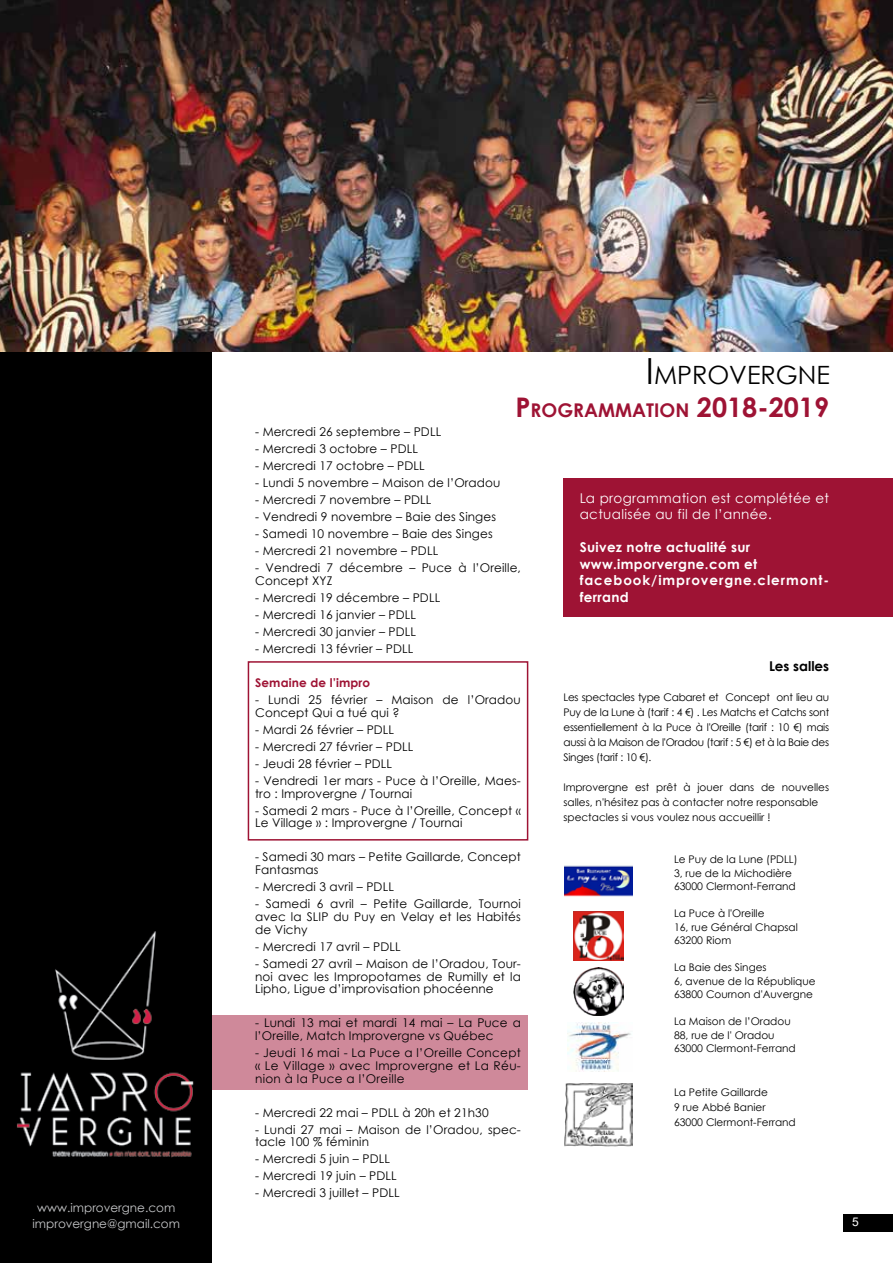
<style>
.page{position:relative;width:893px;height:1263px;background:#fff}
.page>*{position:absolute;margin:0;border:0;box-sizing:border-box;transform-origin:0 0}
.t1{font:700 27px "Century Gothic";color:#9e1334}
.t2{font:25.2px "Century Gothic";color:#000}
.t3{font:700 18.9px "Century Gothic";color:#9e1334}
.t4{font:700 13.5px/16.5px "Century Gothic";letter-spacing:.025em;color:#fff}
.t5{font:13.5px/16.5px "Century Gothic";letter-spacing:.025em;color:#fff}
.t6{font:700 13.5px "Century Gothic";color:#000}
.t7{font:12px/12.8px "Century Gothic";letter-spacing:.01em;color:#000}
.t8{font:12px/16.5px "Century Gothic";color:#c7c8ca;text-align:center}
.t9{font:700 12px "Century Gothic";letter-spacing:.01em;color:#9e1334}
.t10{font:12px "Arial";color:#fff}
.t11{font:10.5px/15px "Century Gothic";color:#000}
.s1{font-size:36px}
.s2{font-size:27px}
.s3{font-size:18.9px}
</style>
<div class="page">
<div style="left:0;top:0;width:212px;height:1263px;background:#000"></div>
<div style="left:843px;top:1214px;width:50px;height:17px;background:#000"></div>
<img style="left:16px;top:931px;width:178px;height:227px">
<div style="left:563px;top:478px;width:330px;height:139px;background:#9e1334"></div>
<div style="left:213px;top:1015px;width:315px;height:74px;background:#cf899a"></div>
<img style="left:0;top:0;width:893px;height:352px">
<img style="left:573px;top:911px;width:51px;height:49px">
<img style="left:573px;top:967px;width:51px;height:49px">
<img style="left:564px;top:865px;width:68px;height:32px">
<img style="left:568px;top:1023px;width:63px;height:48px">
<div style="left:248px;top:661px;width:280px;height:179px;border:2px solid #9e1334"></div>
<img style="left:565px;top:1083px;width:67px;height:64px">
<p class="t8" style="left:33px;top:1199px;width:149px">www.improvergne.com improvergne@gmail.com</p>
<h2 class="t2" style="left:646px;top:357px;width:182px"><span class="s1">I</span> MPROVERGNE</h2>
<h3 class="t3" style="left:515px;top:395px;width:73px"><span class="s2">P</span>ROGRAMMA</h3>
<h1 class="t1" style="left:646px;top:386px;width:184px"><span class="s3">TION</span> 2018-2019</h1>
<p class="t7" style="left:255px;top:425px;width:188px">- Mercredi 26 septembre – PDLL</p>
<p class="t7" style="left:255px;top:442px;width:164px">- Mercredi 3 octobre – PDLL</p>
<p class="t7" style="left:255px;top:459px;width:171px">- Mercredi 17 octobre – PDLL</p>
<p class="t7" style="left:255px;top:476px;width:247px">- Lundi 5 novembre – Maison de l’Oradou</p>
<p class="t7" style="left:255px;top:493px;width:178px">- Mercredi 7 novembre – PDLL</p>
<p class="t7" style="left:255px;top:510px;width:242px">- Vendredi 9 novembre – Baie des Singes</p>
<p class="t7" style="left:255px;top:527px;width:239px">- Samedi 10 novembre – Baie des Singes</p>
<p class="t7" style="left:255px;top:544px;width:185px">- Mercredi 21 novembre – PDLL</p>
<p class="t7" style="left:255px;top:561px;width:267px">- Vendredi 7 décembre – Puce à l’Oreille,<br>Concept XYZ</p>
<p class="t7" style="left:255px;top:591px;width:187px">- Mercredi 19 décembre – PDLL</p>
<p class="t7" style="left:255px;top:608px;width:162px">- Mercredi 16 janvier – PDLL</p>
<p class="t7" style="left:255px;top:625px;width:162px">- Mercredi 30 janvier – PDLL</p>
<p class="t7" style="left:255px;top:642px;width:160px">- Mercredi 13 février – PDLL</p>
<p class="t9" style="left:255px;top:674px;width:117px">Semaine de l’impro</p>
<p class="t7" style="left:255px;top:693px;width:267px">- Lundi 25 février – Maison de l’Oradou<br>Concept Qui a tué qui ?</p>
<p class="t7" style="left:255px;top:723px;width:140px">- Mardi 26 février – PDLL</p>
<p class="t7" style="left:255px;top:740px;width:160px">- Mercredi 27 février – PDLL</p>
<p class="t7" style="left:255px;top:757px;width:139px">- Jeudi 28 février – PDLL</p>
<p class="t7" style="left:255px;top:774px;width:267px">- Vendredi 1er mars - Puce à l’Oreille, Maes&shy;tro : Improvergne / Tournai</p>
<p class="t7" style="left:255px;top:804px;width:267px">- Samedi 2 mars - Puce à l’Oreille, Concept «<br>Le Village » : Improvergne / Tournai</p>
<p class="t7" style="left:255px;top:850px;width:267px">- Samedi 30 mars – Petite Gaillarde, Concept<br>Fantasmas</p>
<p class="t7" style="left:255px;top:880px;width:140px">- Mercredi 3 avril – PDLL</p>
<p class="t7" style="left:255px;top:897px;width:267px;text-align:justify">- Samedi 6 avril – Petite Gaillarde, Tournoi avec la SLIP du Puy en Velay et les Habités de Vichy</p>
<p class="t7" style="left:255px;top:940px;width:147px">- Mercredi 17 avril – PDLL</p>
<p class="t7" style="left:255px;top:957px;width:267px;text-align:justify">- Samedi 27 avril – Maison de l’Oradou, Tour&shy;noi avec les Impropotames de Rumilly et la Lipho, Ligue d’improvisation phocéenne</p>
<p class="t7" style="left:255px;top:1016px;width:267px">- Lundi 13 mai et mardi 14 mai – La Puce a l’Oreille, Match Improvergne vs Québec</p>
<p class="t7" style="left:255px;top:1046px;width:267px;text-align:justify">- Jeudi 16 mai - La Puce a l’Oreille Concept « Le Village » avec Improvergne et La Réu&shy;nion à la Puce a l’Oreille</p>
<p class="t7" style="left:255px;top:1105px;width:235px">- Mercredi 22 mai – PDLL à 20h et 21h30</p>
<p class="t7" style="left:255px;top:1122px;width:267px">- Lundi 27 mai – Maison de l’Oradou, spec&shy;tacle 100 % féminin</p>
<p class="t7" style="left:255px;top:1152px;width:136px">- Mercredi 5 juin – PDLL</p>
<p class="t7" style="left:255px;top:1169px;width:143px">- Mercredi 19 juin – PDLL</p>
<p class="t7" style="left:255px;top:1186px;width:146px">- Mercredi 3 juillet – PDLL</p>
<p class="t5" style="left:580px;top:489px;width:251px">La programmation est complétée et actualisée au fil de l’année.</p>
<p class="t4" style="left:580px;top:538px;width:251px">Suivez notre actualité sur www.imporvergne.com et facebook/improvergne.clermont&shy;ferrand</p>
<p class="t6" style="left:769px;top:656px;width:62px">Les salles</p>
<p class="t11" style="left:563px;top:690px;width:267px;text-align:justify">Les spectacles type Cabaret et Concept ont lieu au Puy de la Lune à (tarif : 4 €) . Les Matchs et Catchs sont essentiellement à la Puce à l'Oreille (tarif : 10 €) mais aussi à la Maison de l'Oradou (tarif : 5 €) et à la Baie des Singes (tarif : 10 €).</p>
<p class="t11" style="left:563px;top:780px;width:267px">Improvergne est prêt à jouer dans de nouvelles salles, n'hésitez pas à contacter notre responsable spectacles si vous voulez nous accueillir !</p>
<p class="t11" style="left:674px;top:853px;width:125px;line-height:13.5px">Le Puy de la Lune (PDLL)<br>3, rue de la Michodière<br>63000 Clermont-Ferrand</p>
<p class="t11" style="left:674px;top:907px;width:125px;line-height:13.5px">La Puce à l'Oreille<br>16, rue Général Chapsal<br>63200 Riom</p>
<p class="t11" style="left:674px;top:961px;width:143px;line-height:13.5px">La Baie des Singes<br>6, avenue de la République<br>63800 Cournon d'Auvergne</p>
<p class="t11" style="left:674px;top:1015px;width:123px;line-height:13.5px">La Maison de l’Oradou<br>88, rue de l' Oradou<br>63000 Clermont-Ferrand</p>
<p class="t11" style="left:674px;top:1084px;width:123px">La Petite Gaillarde<br>9 rue Abbé Banier<br>63000 Clermont-Ferrand</p>
<p class="t10" style="left:852px;top:1213px;width:8px">5</p>
</div>
